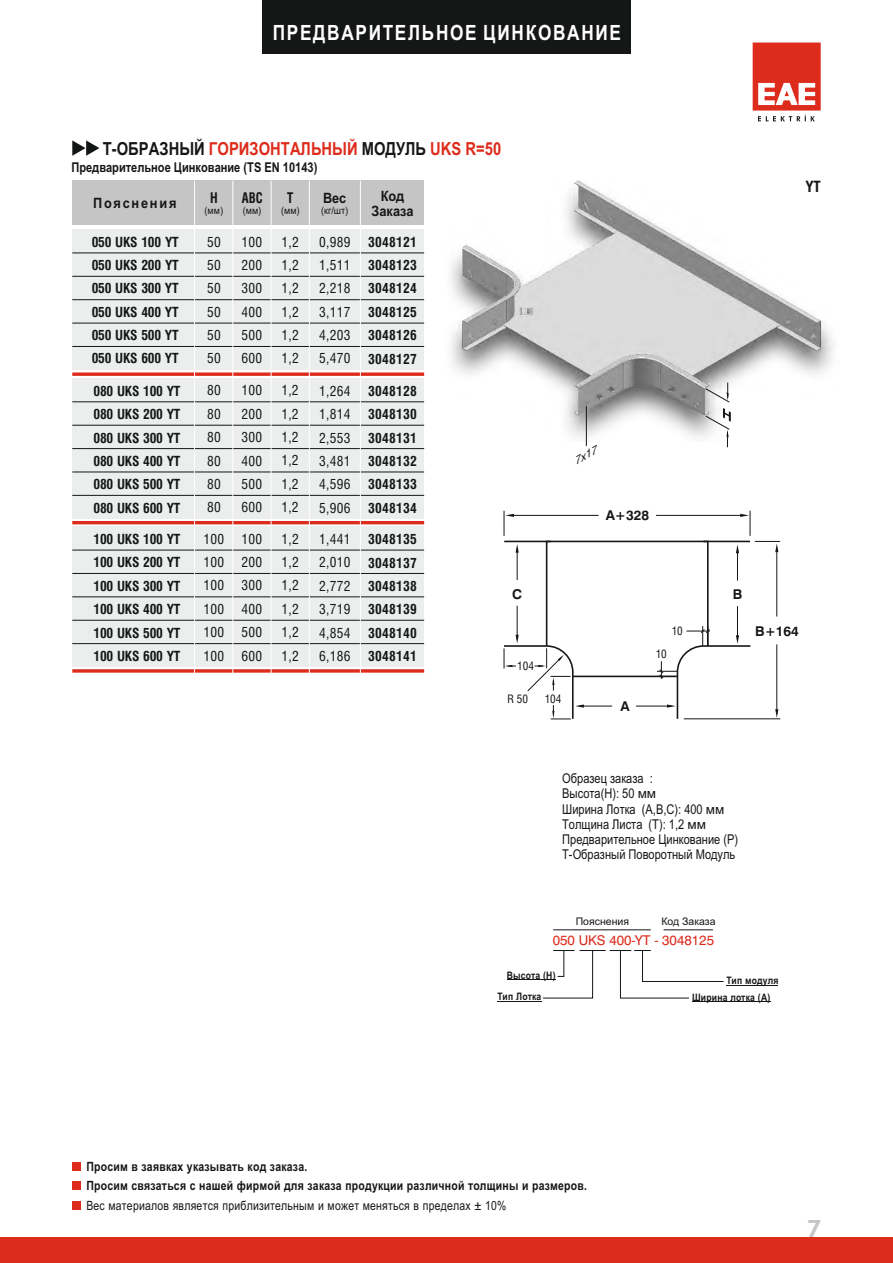
<style>
.page{position:relative;width:893px;height:1263px;background:#fff}
.page>*{position:absolute;margin:0;border:0;box-sizing:border-box;transform-origin:0 0}
.t1{font:800 24px "Futura BT";color:#c5c5c5}
.t2{font:700 21px "Arial Narrow";letter-spacing:.08em;color:#fff}
.t3{font:700 18px "Arial Narrow";color:#dd2b1c}
.t4{font:700 condensed 15px "Swiss 721 BT";color:#151616}
.t5{font:700 14.25px/15.9px "Arial";letter-spacing:.01em;color:#151616;text-align:center;scale:.9 1}
.t6{font:700 14.25px "Arial";letter-spacing:.14em;color:#151616;scale:.9 1}
.t7{font:700 condensed 14.25px "Swiss 721 BT";color:#151616;scale:.9 1}
.t8{font:700 condensed 13.5px/23.4px "Swiss 721 BT";letter-spacing:-.015em;color:#151616;text-align:justify}
.t9{font:condensed 13.5px/23.4px "Swiss 721 BT";letter-spacing:.02em;color:#151616;text-align:justify}
.t10{font:13.5px/15.3px "Arial Narrow";color:#151616}
.t11{font:700 13.5px "Arial Narrow";color:#151616}
.t12{font:13.5px "Swiss 721 BT";color:#dd2b1c}
.t13{font:700 13.5px "Swiss 721 BT";color:#151616}
.t14{font:700 12.75px/19.4px "Arial Narrow";letter-spacing:.02em;color:#151616}
.t15{font:condensed 11.25px "Swiss 721 BT";color:#151616}
.t16{font:10.5px "Arial";color:#151616}
.t17{font:700 10.35px "Arial";letter-spacing:.02em;color:#151616;scale:.84 1}
.t18{font:10.05px "Arial";color:#151616;scale:.9 1}
.t19{font:italic condensed 9.75px "Swiss 721 BT";color:#151616;scale:1.33 1}
.s1{color:#151616}
.s2{font-family:"Arial"}
.s3{font-weight:400}
</style>
<div class="page">
<div style="left:0;top:1237px;width:893px;height:26px;background:#dd2b1c"></div>
<svg style="left:753px;top:43px;width:68px;height:78px"></svg>
<img style="left:451px;top:180px;width:383px;height:262px">
<svg style="left:72px;top:140px;width:27px;height:16px"></svg>
<hr style="left:586px;top:406px;width:1px;height:40px;background:#151616">
<svg style="left:705px;top:383px;width:25px;height:19px"></svg>
<svg style="left:705px;top:408px;width:26px;height:39px"></svg>
<svg style="left:503px;top:511px;width:277px;height:209px"></svg>
<div style="left:72px;top:527px;width:352px;height:140px;background:#eceded"></div>
<hr style="left:72px;top:550px;width:352px;height:1px;background:#151616">
<hr style="left:72px;top:573px;width:352px;height:1px;background:#151616">
<hr style="left:72px;top:597px;width:352px;height:1px;background:#151616">
<hr style="left:72px;top:620px;width:352px;height:1px;background:#151616">
<hr style="left:72px;top:643px;width:352px;height:1px;background:#151616">
<svg style="left:72px;top:669px;width:352px;height:4px"></svg>
<div style="left:72px;top:378px;width:352px;height:141px;background:#eceded"></div>
<div style="left:72px;top:230px;width:352px;height:140px;background:#eceded"></div>
<div style="left:72px;top:181px;width:352px;height:44px;background:#c5c5c5"></div>
<hr style="left:72px;top:276px;width:352px;height:1px;background:#151616">
<hr style="left:72px;top:299px;width:352px;height:1px;background:#151616">
<hr style="left:72px;top:323px;width:352px;height:1px;background:#151616">
<hr style="left:72px;top:346px;width:352px;height:1px;background:#151616">
<hr style="left:72px;top:253px;width:352px;height:1px;background:#151616">
<svg style="left:72px;top:372px;width:352px;height:4px"></svg>
<hr style="left:72px;top:402px;width:352px;height:1px;background:#151616">
<hr style="left:72px;top:425px;width:352px;height:1px;background:#151616">
<hr style="left:72px;top:448px;width:352px;height:1px;background:#151616">
<hr style="left:72px;top:472px;width:352px;height:1px;background:#151616">
<hr style="left:72px;top:495px;width:352px;height:1px;background:#151616">
<hr style="left:72px;top:521px;width:352px;height:3px;background:#dd2b1c">
<hr style="left:194px;top:181px;width:1px;height:578px;background:#fff">
<hr style="left:232px;top:181px;width:1px;height:578px;background:#fff">
<hr style="left:271px;top:181px;width:1px;height:578px;background:#fff">
<hr style="left:309px;top:181px;width:1px;height:578px;background:#fff">
<hr style="left:360px;top:181px;width:1px;height:578px;background:#fff">
<div style="left:262px;top:0;width:369px;height:53px;background:#151616"></div>
<hr style="left:553px;top:929px;width:98px;height:1px;background:#151616">
<hr style="left:664px;top:929px;width:49px;height:1px;background:#151616">
<svg style="left:497px;top:950px;width:227px;height:52px"></svg>
<hr style="left:692px;top:1001px;width:78px;height:1px;background:#151616">
<hr style="left:726px;top:985px;width:52px;height:1px;background:#151616">
<div style="left:72px;top:1181px;width:9px;height:8px;background:#dd2b1c"></div>
<div style="left:72px;top:1162px;width:9px;height:8px;background:#dd2b1c"></div>
<div style="left:72px;top:1201px;width:9px;height:9px;background:#dd2b1c"></div>
<p class="t2" style="left:273px;top:24px;width:350px">ПРЕДВАРИТЕЛЬНОЕ ЦИНКОВАНИЕ</p>
<p class="t3" style="left:103px;top:142px;width:400px"><span class="s1">Т-ОБРАЗНЫЙ</span> ГОРИЗОНТАЛЬНЫЙ <span class="s1">МОДУЛЬ</span> UKS R=50</p>
<p class="t11" style="left:71px;top:162px;width:247px">Предварительное Цинкование (TS EN 10143)</p>
<p class="t6" style="left:93px;top:198px;width:94px">Пояснения</p>
<p class="t7" style="left:210px;top:192px;width:10px">H</p>
<p class="t7" style="left:242px;top:192px;width:25px">ABC</p>
<p class="t7" style="left:287px;top:192px;width:8px">T</p>
<p class="t18" style="left:205px;top:207px;width:64px">(мм) (мм)</p>
<p class="t18" style="left:281px;top:207px;width:22px">(мм)</p>
<p class="t5" style="left:323px;top:191px;width:27px">Вес</p>
<p class="t18" style="left:321px;top:207px;width:32px">(кг/шт)</p>
<p class="t5" style="left:372px;top:189px;width:48px">Код<br>Заказа</p>
<p class="t8" style="left:92px;top:231px;width:88px">050 UKS 100 YT 050 UKS 200 YT 050 UKS 300 YT 050 UKS 400 YT 050 UKS 500 YT 050 UKS 600 YT</p>
<p class="t8" style="left:93px;top:381px;width:88px">080 UKS 100 YT 080 UKS 200 YT 080 UKS 300 YT 080 UKS 400 YT 080 UKS 500 YT 080 UKS 600 YT</p>
<p class="t9" style="left:207px;top:380px;width:15px">80<br>80<br>80<br>80<br>80<br>80</p>
<p class="t9" style="left:242px;top:380px;width:22px">100<br>200<br>300<br>400<br>500<br>600</p>
<p class="t9" style="left:281px;top:380px;width:19px">1,2<br>1,2<br>1,2<br>1,2<br>1,2<br>1,2</p>
<p class="t9" style="left:207px;top:231px;width:15px">50<br>50<br>50<br>50<br>50<br>50</p>
<p class="t9" style="left:242px;top:231px;width:22px">100<br>200<br>300<br>400<br>500<br>600</p>
<p class="t9" style="left:282px;top:231px;width:19px">1,2<br>1,2<br>1,2<br>1,2<br>1,2<br>1,2</p>
<p class="t9" style="left:319px;top:231px;width:33px">0,989<br>1,511<br>2,218<br>3,117<br>4,203<br>5,470</p>
<p class="t9" style="left:319px;top:381px;width:33px">1,264<br>1,814<br>2,553<br>3,481<br>4,596<br>5,906</p>
<p class="t8" style="left:368px;top:231px;width:50px">3048121<br>3048123<br>3048124<br>3048125<br>3048126<br>3048127</p>
<p class="t8" style="left:368px;top:381px;width:50px">3048128<br>3048130<br>3048131<br>3048132<br>3048133<br>3048134</p>
<p class="t19" style="left:572px;top:458px;width:20px;rotate:-30deg">7x17</p>
<p class="t13" style="left:606px;top:510px;width:45px">A+328</p>
<p class="t4" style="left:805px;top:181px;width:17px">YT</p>
<p class="t8" style="left:93px;top:529px;width:88px">100 UKS 100 YT 100 UKS 200 YT 100 UKS 300 YT 100 UKS 400 YT 100 UKS 500 YT 100 UKS 600 YT</p>
<p class="t9" style="left:204px;top:528px;width:22px">100<br>100<br>100<br>100<br>100<br>100</p>
<p class="t9" style="left:242px;top:528px;width:22px">100<br>200<br>300<br>400<br>500<br>600</p>
<p class="t9" style="left:282px;top:528px;width:19px">1,2<br>1,2<br>1,2<br>1,2<br>1,2<br>1,2</p>
<p class="t9" style="left:319px;top:529px;width:33px">1,441<br>2,010<br>2,772<br>3,719<br>4,854<br>6,186</p>
<p class="t8" style="left:368px;top:529px;width:50px">3048135<br>3048137<br>3048138<br>3048139<br>3048140<br>3048141</p>
<p class="t13" style="left:512px;top:588px;width:12px">C</p>
<p class="t13" style="left:733px;top:588px;width:11px">B</p>
<p class="t15" style="left:672px;top:626px;width:13px">10</p>
<p class="t13" style="left:755px;top:626px;width:45px">B+164</p>
<p class="t15" style="left:517px;top:661px;width:18px">104</p>
<p class="t15" style="left:507px;top:694px;width:22px">R 50</p>
<p class="t15" style="left:545px;top:694px;width:18px">104</p>
<p class="t13" style="left:620px;top:701px;width:11px">A</p>
<p class="t15" style="left:656px;top:650px;width:13px">10</p>
<p class="t10" style="left:562px;top:772px;width:177px">Образец заказа :<br>Высота(Н): 50 <span class="s2">мм<br></span>Ширина Лотка (A,B,C): 400 <span class="s2">мм<br></span>Толщина Листа (T): 1,2 <span class="s2">мм<br></span>Предварительное Цинкование (Р)<br>Т-Образный Поворотный Модуль</p>
<p class="t16" style="left:576px;top:917px;width:55px">Пояснения</p>
<p class="t16" style="left:661px;top:917px;width:56px">Код Заказа</p>
<p class="t12" style="left:553px;top:934px;width:163px">050 UKS 400-YT - 3048125</p>
<p class="t17" style="left:507px;top:971px;width:59px">Высота (H)</p>
<p class="t17" style="left:726px;top:976px;width:63px">Тип модуля</p>
<p class="t17" style="left:497px;top:993px;width:54px">Тип Лотка</p>
<p class="t17" style="left:692px;top:993px;width:95px">Ширина лотка (А)</p>
<p class="t14" style="left:86px;top:1158px;width:502px">Просим в заявках указывать код заказа.<br>Просим связаться с нашей фирмой для заказа продукции различной толщины и размеров.<br><span class="s3">Вес материалов является приблизительным и может меняться в пределах ± 10%</span></p>
<p class="t1" style="left:807px;top:1218px;width:16px">7</p>
</div>
